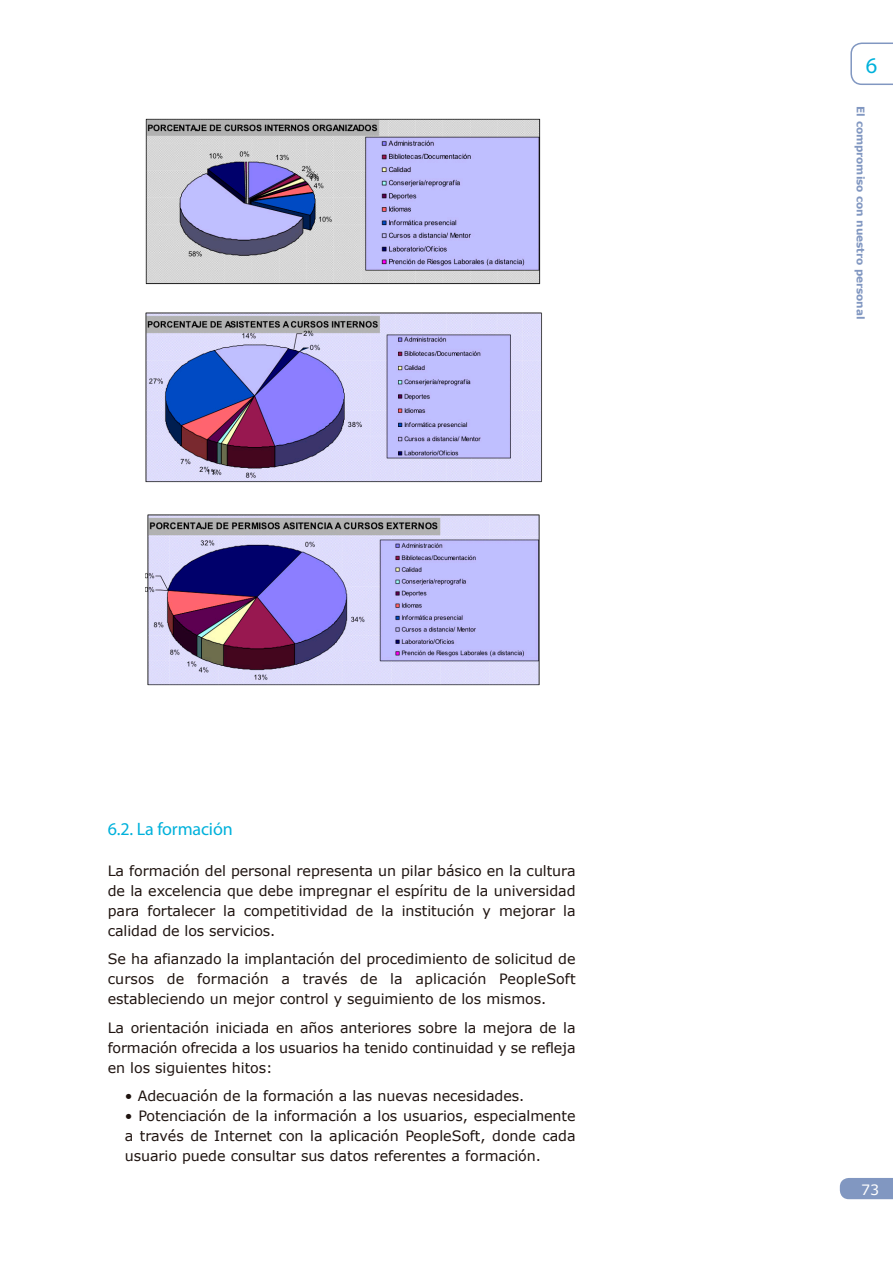
<style>
.page{position:relative;width:893px;height:1263px;background:#fff}
.page>*{position:absolute;margin:0;border:0;box-sizing:border-box;transform-origin:0 0}
.t1{font:22.5px "Myriad Pro";color:#00b1db}
.t2{font:18px "Myriad Pro";letter-spacing:-.01em;color:#00b1db}
.t3{font:14.25px/20px "Verdana";letter-spacing:-.005em;color:#1f1410;text-align:justify}
.t4{font:14.25px "Verdana";color:#fff}
.t5{font:700 10.5px "Verdana";letter-spacing:-.005em;color:#8197c1}
</style>
<div class="page">
<svg style="left:850px;top:43px;width:43px;height:42px"></svg>
<svg style="left:840px;top:1178px;width:53px;height:21px"></svg>
<img style="left:145px;top:118px;width:396px;height:167px">
<img style="left:145px;top:312px;width:397px;height:171px">
<img style="left:145px;top:514px;width:395px;height:172px">
<p class="t2" style="left:108px;top:817px;width:126px">6.2. La formación</p>
<p class="t3" style="left:108px;top:860px;width:469px">La formación del personal representa un pilar básico en la cultura de la excelencia que debe impregnar el espíritu de la universidad para fortalecer la competitividad de la institución y mejorar la calidad de los servicios.</p>
<p class="t3" style="left:108px;top:949px;width:469px">Se ha afianzado la implantación del procedimiento de solicitud de cursos de formación a través de la aplicación PeopleSoft estableciendo un mejor control y seguimiento de los mismos.</p>
<p class="t3" style="left:108px;top:1017px;width:469px">La orientación iniciada en años anteriores sobre la mejora de la formación ofrecida a los usuarios ha tenido continuidad y se refleja en los siguientes hitos:</p>
<p class="t3" style="left:125px;top:1086px;width:401px">• Adecuación de la formación a las nuevas necesidades.</p>
<p class="t3" style="left:125px;top:1106px;width:452px">• Potenciación de la información a los usuarios, especialmente a través de Internet con la aplicación PeopleSoft, donde cada usuario puede consultar sus datos referentes a formación.</p>
<h1 class="t1" style="left:866px;top:51px;width:13px">6</h1>
<p class="t5" style="left:868px;top:106px;width:215px;rotate:90deg">El compromiso con nuestro personal</p>
<p class="t4" style="left:861px;top:1179px;width:20px">73</p>
</div>
